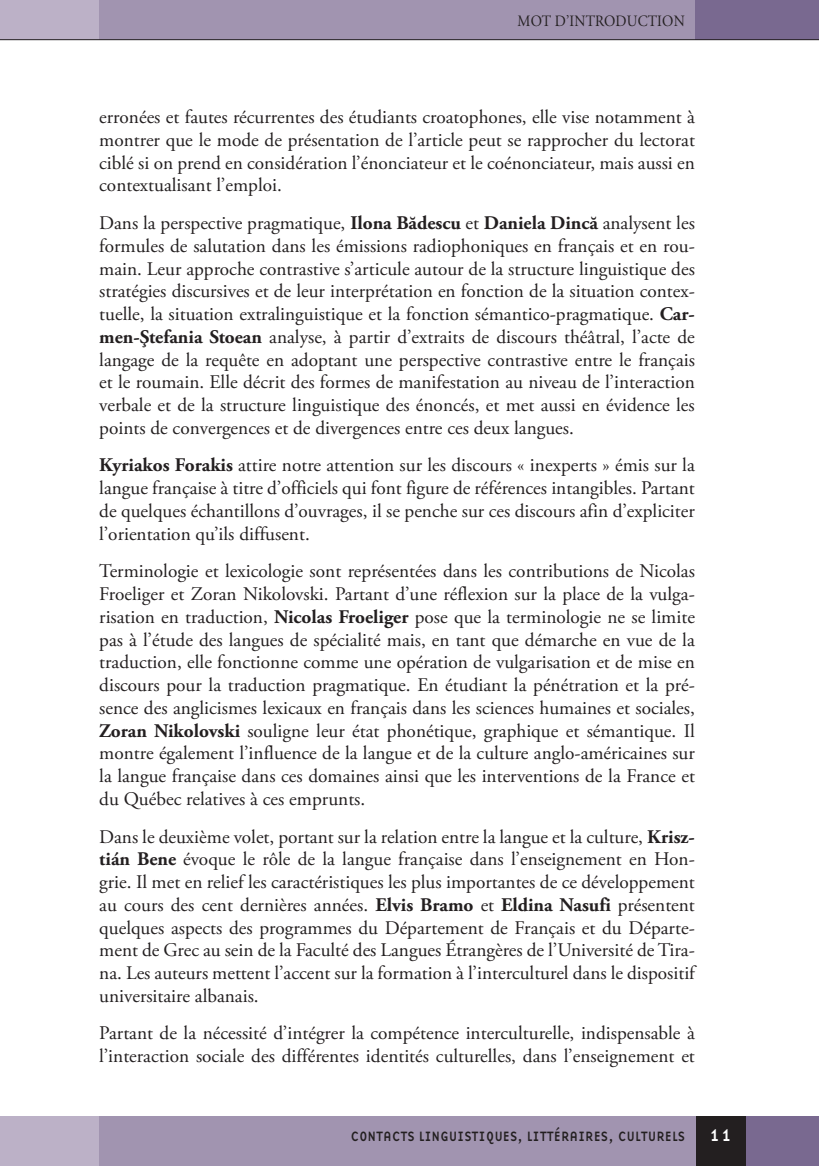
<style>
.page{position:relative;width:819px;height:1166px;background:#fff}
.page>*{position:absolute;margin:0;border:0;box-sizing:border-box;transform-origin:0 0}
.Navaden{font:19.25px/22.8px "Adobe Garamond Pro";color:#231f20;text-align:justify}
.t1{font:17.5px "Base Nine";color:#fff}
.t2{font:15.75px "Adobe Garamond Pro";letter-spacing:.015em;color:#231f20;scale:.9 1}
.t3{font:14px "Base Nine";letter-spacing:-.01em;color:#231f20;scale:.93 1}
.s1{font-weight:700}
</style>
<div class="page">
<div style="left:99px;top:0;width:596px;height:40px;background:#a194b0"></div>
<div style="left:0;top:0;width:99px;height:40px;background:#bcb1c7"></div>
<div style="left:694px;top:0;width:125px;height:40px;background:#796990"></div>
<hr style="left:0;top:39px;width:819px;height:1px;background:#231f20">
<div style="left:74px;top:1116px;width:622px;height:50px;background:#a194b0"></div>
<div style="left:0;top:1116px;width:99px;height:50px;background:#bcb1c7"></div>
<div style="left:745px;top:1116px;width:74px;height:50px;background:#796990"></div>
<div style="left:695px;top:1116px;width:50px;height:50px;background:#231f20"></div>
<p class="t2" style="left:517px;top:11px;width:187px">MOT D’INTRODUCTION</p>
<p class="Navaden" style="left:99px;top:106px;width:597px">erronées et fautes récurrentes des étudiants croatophones, elle vise notamment à montrer que le mode de présentation de l’article peut se rapprocher du lectorat ciblé si on prend en considération l’énonciateur et le coénonciateur, mais aussi en contextualisant l’emploi.</p>
<p class="Navaden" style="left:99px;top:212px;width:597px">Dans la perspective pragmatique, <span class="s1">Ilona Bădescu</span> et <span class="s1">Daniela Dincă</span> analysent les formules de salutation dans les émissions radiophoniques en français et en rou&shy;main. Leur approche contrastive s’articule autour de la structure linguistique des stratégies discursives et de leur interprétation en fonction de la situation contex&shy;tuelle, la situation extralinguistique et la fonction sémantico-pragmatique. <span class="s1">Car&shy;men-Ştefania Stoean</span> analyse, à partir d’extraits de discours théâtral, l’acte de langage de la requête en adoptant une perspective contrastive entre le français et le roumain. Elle décrit des formes de manifestation au niveau de l’interaction verbale et de la structure linguistique des énoncés, et met aussi en évidence les points de convergences et de divergences entre ces deux langues.</p>
<p class="Navaden" style="left:99px;top:455px;width:597px"><span class="s1">Kyriakos Forakis</span> attire notre attention sur les discours « inexperts » émis sur la langue française à titre d’officiels qui font figure de références intangibles. Partant de quelques échantillons d’ouvrages, il se penche sur ces discours afin d’expliciter l’orientation qu’ils diffusent.</p>
<p class="Navaden" style="left:99px;top:560px;width:597px">Terminologie et lexicologie sont représentées dans les contributions de Nicolas Froeliger et Zoran Nikolovski. Partant d’une réflexion sur la place de la vulga&shy;risation en traduction, <span class="s1">Nicolas Froeliger</span> pose que la terminologie ne se limite pas à l’étude des langues de spécialité mais, en tant que démarche en vue de la traduction, elle fonctionne comme une opération de vulgarisation et de mise en discours pour la traduction pragmatique. En étudiant la pénétration et la pré&shy;sence des anglicismes lexicaux en français dans les sciences humaines et sociales, <span class="s1">Zoran Nikolovski</span> souligne leur état phonétique, graphique et sémantique. Il montre également l’influence de la langue et de la culture anglo-américaines sur la langue française dans ces domaines ainsi que les interventions de la France et du Québec relatives à ces emprunts.</p>
<p class="Navaden" style="left:99px;top:826px;width:597px">Dans le deuxième volet, portant sur la relation entre la langue et la culture, <span class="s1">Krisz&shy;tián Bene</span> évoque le rôle de la langue française dans l’enseignement en Hon&shy;grie. Il met en relief les caractéristiques les plus importantes de ce développement au cours des cent dernières années. <span class="s1">Elvis Bramo</span> et <span class="s1">Eldina Nasufi</span> présentent quelques aspects des programmes du Département de Français et du Départe&shy;ment de Grec au sein de la Faculté des Langues Étrangères de l’Université de Tira&shy;na. Les auteurs mettent l’accent sur la formation à l’interculturel dans le dispositif universitaire albanais.</p>
<p class="Navaden" style="left:99px;top:1022px;width:597px">Partant de la nécessité d’intégrer la compétence interculturelle, indispensable à l’interaction sociale des différentes identités culturelles, dans l’enseignement et</p>
<p class="t3" style="left:350px;top:1126px;width:361px">CONTACTS LINGUISTIQUES, LITTÉRAIRES, CULTURELS</p>
<p class="t1" style="left:709px;top:1123px;width:25px">11</p>
</div>
